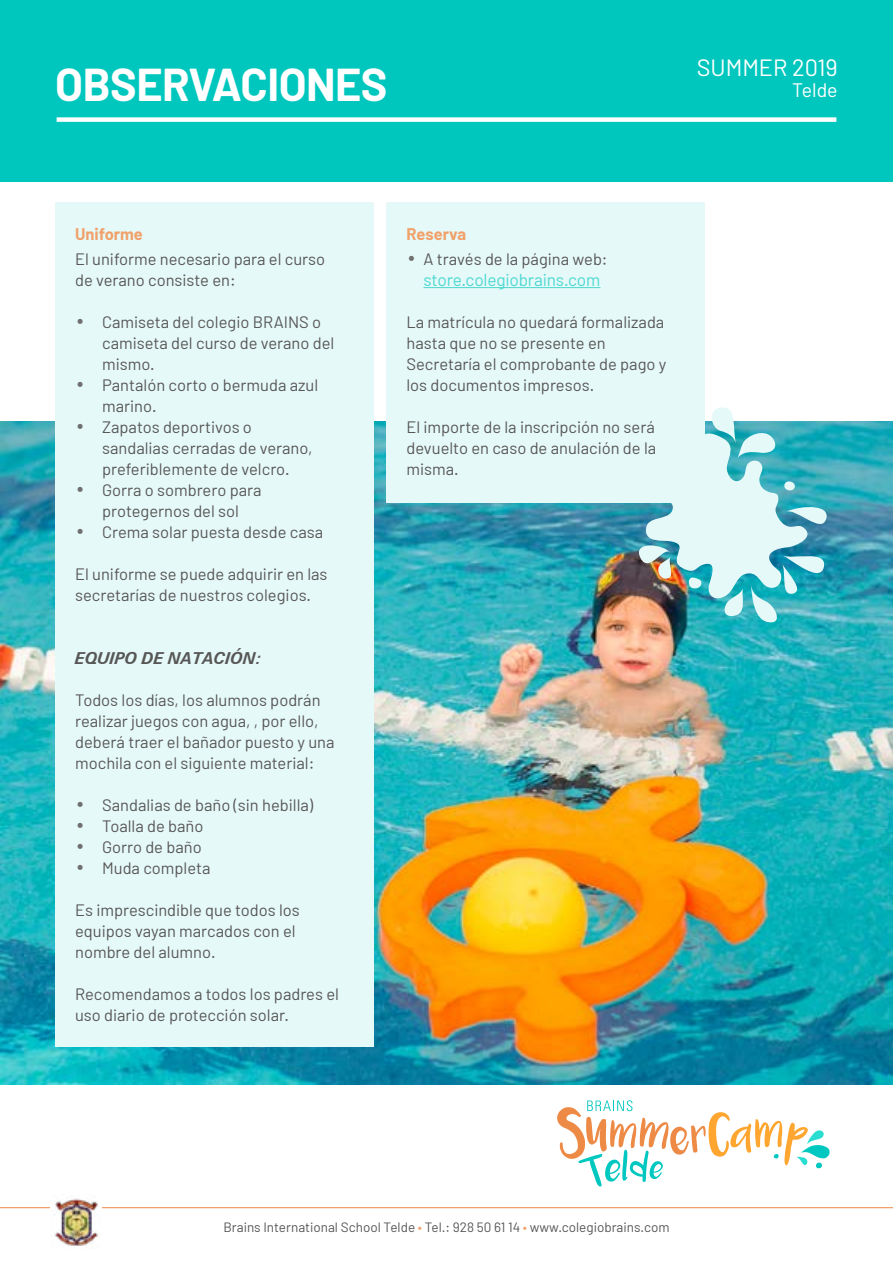
<style>
.page{position:relative;width:893px;height:1263px;background:#fff}
.page>*{position:absolute;margin:0;border:0;box-sizing:border-box;transform-origin:0 0}
.t1{font:700 45px "Barlow";letter-spacing:-.01em;color:#fff}
.t2{font:23.55px "Barlow";color:#fff}
.t3{font:19.5px "Barlow";color:#fff}
.t4{font:17.25px "Barlow";letter-spacing:-.01em;color:#4dd8d2}
.t5{font:16.5px/21px "Barlow";color:#575756}
.t6{font:italic 700 16.5px "Zurich BT";color:#575756}
.t7{font:700 16.5px "Barlow";color:#f1a16a}
.t8{font:13.5px "Barlow";color:#575756}
.s1{font-family:"Zurich BT";font-stretch:condensed;font-size:17.25px;color:#706f6f}
.s2{color:#f1a16a}
</style>
<div class="page">
<hr style="left:0;top:1207px;width:893px;height:1px;background:#ed8a45">
<img style="left:0;top:421px;width:893px;height:663px">
<div style="left:387px;top:202px;width:318px;height:300px;background:#e6f9f9"></div>
<div style="left:55px;top:202px;width:319px;height:845px;background:#e6f9f9"></div>
<div style="left:0;top:0;width:893px;height:181px;background:#00c7be"></div>
<div style="left:57px;top:117px;width:779px;height:5px;background:#fff"></div>
<hr style="left:423px;top:287px;width:177px;height:1px;background:#4dd8d2">
<img style="left:631px;top:407px;width:200px;height:216px">
<svg style="left:557px;top:1100px;width:273px;height:87px"></svg>
<img style="left:50px;top:1198px;width:52px;height:48px">
<h1 class="t1" style="left:55px;top:57px;width:334px">OBSERVACIONES</h1>
<h2 class="t2" style="left:697px;top:53px;width:142px">SUMMER 2019</h2>
<p class="t3" style="left:792px;top:78px;width:47px">Telde</p>
<p class="t7" style="left:75px;top:224px;width:69px">Uniforme</p>
<p class="t5" style="left:75px;top:248px;width:252px">El uniforme necesario para el curso de verano consiste en:</p>
<p class="t5" style="left:102px;top:311px;width:234px;text-indent:-27px"><span class="s1">•</span> Camiseta del colegio BRAINS o camiseta del curso de verano del mismo.</p>
<p class="t5" style="left:102px;top:374px;width:218px;text-indent:-27px"><span class="s1">•</span> Pantalón corto o bermuda azul marino.</p>
<p class="t5" style="left:102px;top:416px;width:212px;text-indent:-27px"><span class="s1">•</span> Zapatos deportivos o sandalias cerradas de verano, preferiblemente de velcro.</p>
<p class="t5" style="left:75px;top:479px;width:188px;text-align:center"><span class="s1">•</span> Gorra o sombrero para protegernos del sol</p>
<p class="t5" style="left:75px;top:521px;width:250px"><span class="s1">•</span> Crema solar puesta desde casa</p>
<p class="t5" style="left:75px;top:563px;width:254px">El uniforme se puede adquirir en las secretarías de nuestros colegios.</p>
<p class="t6" style="left:75px;top:648px;width:188px">EQUIPO DE NATACIÓN:</p>
<p class="t5" style="left:75px;top:689px;width:261px">Todos los días, los alumnos podrán realizar juegos con agua, , por ello, deberá traer el bañador puesto y una mochila con el siguiente material:</p>
<p class="t5" style="left:75px;top:794px;width:240px"><span class="s1">•</span> Sandalias de baño (sin hebilla)</p>
<p class="t5" style="left:75px;top:815px;width:130px"><span class="s1">•</span> Toalla de baño</p>
<p class="t5" style="left:75px;top:836px;width:128px"><span class="s1">•</span> Gorro de baño</p>
<p class="t5" style="left:75px;top:857px;width:137px"><span class="s1">•</span> Muda completa</p>
<p class="t5" style="left:75px;top:899px;width:226px">Es imprescindible que todos los equipos vayan marcados con el nombre del alumno.</p>
<p class="t5" style="left:75px;top:983px;width:265px">Recomendamos a todos los padres el uso diario de protección solar.</p>
<p class="t7" style="left:406px;top:224px;width:61px">Reserva</p>
<p class="t5" style="left:406px;top:248px;width:203px"><span class="s1">•</span> A través de la página web:</p>
<p class="t4" style="left:423px;top:269px;width:179px">store.colegiobrains.com</p>
<p class="t5" style="left:406px;top:311px;width:262px">La matrícula no quedará formalizada hasta que no se presente en<br>Secretaría el comprobante de pago y los documentos impresos.</p>
<p class="t5" style="left:406px;top:416px;width:251px;text-align:justify">El importe de la inscripción no será devuelto en caso de anulación de la misma.</p>
<p class="t8" style="left:223px;top:1218px;width:448px">Brains International School Telde <span class="s2">•</span> Tel.: 928 50 61 14 <span class="s2">•</span> www.colegiobrains.com</p>
</div>
